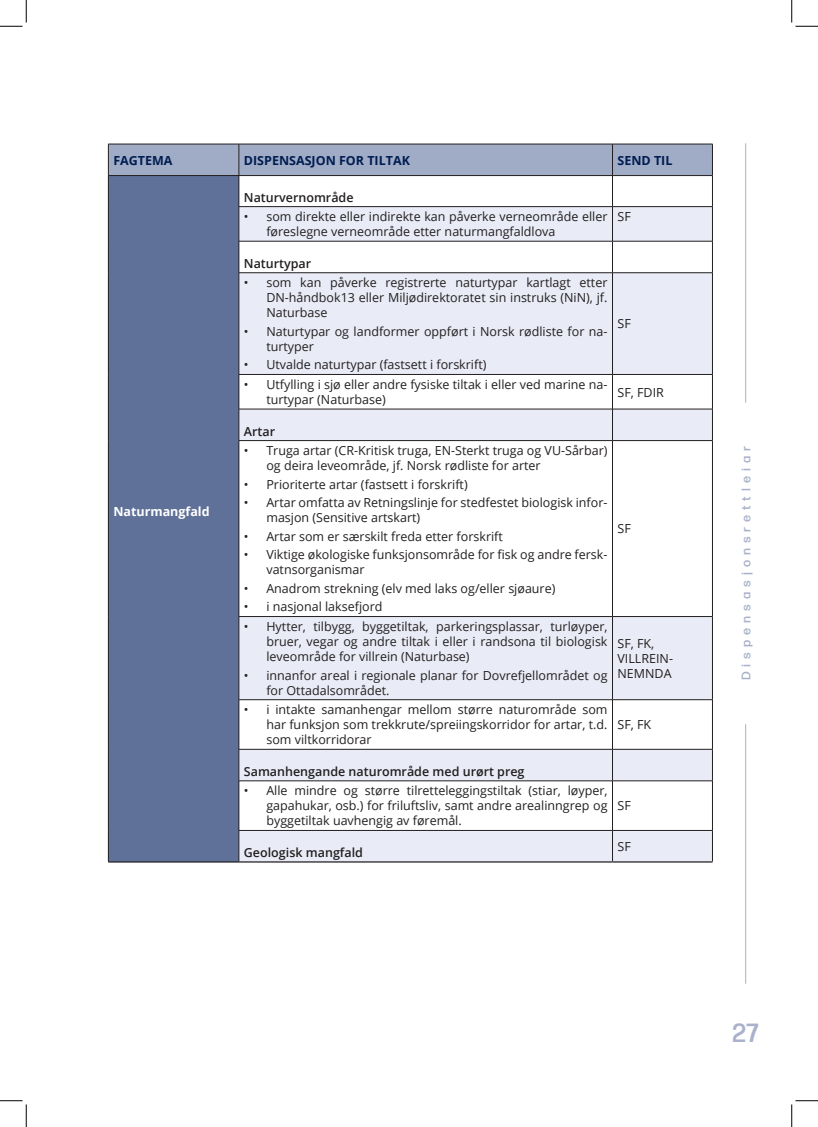
<style>
.page{position:relative;width:818px;height:1127px;background:#fff}
.page>*{position:absolute;margin:0;border:0;box-sizing:border-box;transform-origin:0 0}
.t1{font:500 26.25px "Forma DJR Micro";color:#a9b1cb}
.t2{font:12.5px/15px "Open Sans";color:#231f20}
.t3{font:600 12.5px "Open Sans";color:#231f20}
.t4{font:700 12.5px "Open Sans";color:#001d51}
.t5{font:500 12.5px "Forma DJR Micro";letter-spacing:.4em;color:#a9b1cb}
.t6{font:700 12.5px "Open Sans";color:#fff}
</style>
<div class="page">
<hr style="left:745px;top:143px;width:1px;height:259px;background:#a9b1cb">
<hr style="left:745px;top:724px;width:1px;height:259px;background:#a9b1cb">
<div style="left:109px;top:145px;width:603px;height:30px;background:#a0abc6"></div>
<div style="left:239px;top:144px;width:373px;height:31px;background:#a0abc6"></div>
<div style="left:108px;top:175px;width:131px;height:686px;background:#607199"></div>
<svg style="left:240px;top:207px;width:472px;height:654px"></svg>
<hr style="left:712px;top:176px;width:1px;height:30px;background:#231f20">
<hr style="left:712px;top:207px;width:1px;height:34px;background:#231f20">
<hr style="left:712px;top:241px;width:1px;height:31px;background:#231f20">
<hr style="left:712px;top:273px;width:1px;height:101px;background:#231f20">
<hr style="left:712px;top:374px;width:1px;height:35px;background:#231f20">
<hr style="left:712px;top:409px;width:1px;height:31px;background:#231f20">
<hr style="left:712px;top:440px;width:1px;height:176px;background:#231f20">
<hr style="left:712px;top:616px;width:1px;height:83px;background:#231f20">
<hr style="left:712px;top:699px;width:1px;height:50px;background:#231f20">
<hr style="left:712px;top:749px;width:1px;height:31px;background:#231f20">
<hr style="left:712px;top:780px;width:1px;height:50px;background:#231f20">
<hr style="left:712px;top:830px;width:1px;height:31px;background:#231f20">
<hr style="left:712px;top:144px;width:1px;height:31px;background:#231f20">
<hr style="left:108px;top:176px;width:1px;height:30px;background:#231f20">
<hr style="left:108px;top:206px;width:1px;height:35px;background:#231f20">
<hr style="left:108px;top:241px;width:1px;height:32px;background:#231f20">
<hr style="left:108px;top:273px;width:1px;height:101px;background:#231f20">
<hr style="left:108px;top:374px;width:1px;height:35px;background:#231f20">
<hr style="left:108px;top:409px;width:1px;height:31px;background:#231f20">
<hr style="left:108px;top:440px;width:1px;height:176px;background:#231f20">
<hr style="left:108px;top:616px;width:1px;height:83px;background:#231f20">
<hr style="left:108px;top:699px;width:1px;height:50px;background:#231f20">
<hr style="left:108px;top:749px;width:1px;height:31px;background:#231f20">
<hr style="left:108px;top:780px;width:1px;height:50px;background:#231f20">
<hr style="left:108px;top:830px;width:1px;height:31px;background:#231f20">
<hr style="left:239px;top:176px;width:1px;height:30px;background:#231f20">
<hr style="left:612px;top:176px;width:1px;height:30px;background:#231f20">
<hr style="left:239px;top:206px;width:373px;height:1px;background:#231f20">
<hr style="left:239px;top:207px;width:1px;height:34px;background:#231f20">
<hr style="left:612px;top:206px;width:101px;height:1px;background:#231f20">
<hr style="left:612px;top:207px;width:1px;height:34px;background:#231f20">
<hr style="left:239px;top:241px;width:373px;height:1px;background:#231f20">
<hr style="left:239px;top:241px;width:1px;height:31px;background:#231f20">
<hr style="left:612px;top:241px;width:101px;height:1px;background:#231f20">
<hr style="left:612px;top:241px;width:1px;height:31px;background:#231f20">
<hr style="left:239px;top:272px;width:373px;height:1px;background:#231f20">
<hr style="left:239px;top:273px;width:1px;height:101px;background:#231f20">
<hr style="left:612px;top:272px;width:101px;height:1px;background:#231f20">
<hr style="left:612px;top:273px;width:1px;height:101px;background:#231f20">
<hr style="left:239px;top:374px;width:373px;height:1px;background:#231f20">
<hr style="left:239px;top:374px;width:1px;height:35px;background:#231f20">
<hr style="left:612px;top:374px;width:101px;height:1px;background:#231f20">
<hr style="left:612px;top:374px;width:1px;height:35px;background:#231f20">
<hr style="left:239px;top:409px;width:373px;height:1px;background:#231f20">
<hr style="left:239px;top:409px;width:1px;height:31px;background:#231f20">
<hr style="left:612px;top:409px;width:101px;height:1px;background:#231f20">
<hr style="left:612px;top:409px;width:1px;height:31px;background:#231f20">
<hr style="left:239px;top:440px;width:373px;height:1px;background:#231f20">
<hr style="left:239px;top:440px;width:1px;height:176px;background:#231f20">
<hr style="left:612px;top:440px;width:101px;height:1px;background:#231f20">
<hr style="left:612px;top:440px;width:1px;height:176px;background:#231f20">
<hr style="left:239px;top:616px;width:373px;height:1px;background:#231f20">
<hr style="left:239px;top:616px;width:1px;height:83px;background:#231f20">
<hr style="left:612px;top:616px;width:101px;height:1px;background:#231f20">
<hr style="left:612px;top:616px;width:1px;height:83px;background:#231f20">
<hr style="left:239px;top:699px;width:373px;height:1px;background:#231f20">
<hr style="left:239px;top:699px;width:1px;height:50px;background:#231f20">
<hr style="left:612px;top:699px;width:101px;height:1px;background:#231f20">
<hr style="left:612px;top:699px;width:1px;height:50px;background:#231f20">
<hr style="left:239px;top:749px;width:373px;height:1px;background:#231f20">
<hr style="left:239px;top:749px;width:1px;height:31px;background:#231f20">
<hr style="left:612px;top:749px;width:101px;height:1px;background:#231f20">
<hr style="left:612px;top:749px;width:1px;height:31px;background:#231f20">
<hr style="left:239px;top:780px;width:373px;height:1px;background:#231f20">
<hr style="left:239px;top:780px;width:1px;height:50px;background:#231f20">
<hr style="left:612px;top:780px;width:101px;height:1px;background:#231f20">
<hr style="left:612px;top:780px;width:1px;height:50px;background:#231f20">
<hr style="left:239px;top:830px;width:373px;height:1px;background:#231f20">
<hr style="left:239px;top:830px;width:1px;height:31px;background:#231f20">
<hr style="left:612px;top:830px;width:101px;height:1px;background:#231f20">
<hr style="left:612px;top:830px;width:1px;height:31px;background:#231f20">
<hr style="left:108px;top:144px;width:131px;height:1px;background:#231f20">
<hr style="left:108px;top:144px;width:1px;height:31px;background:#231f20">
<hr style="left:239px;top:144px;width:373px;height:1px;background:#231f20">
<hr style="left:239px;top:144px;width:1px;height:31px;background:#231f20">
<hr style="left:612px;top:144px;width:101px;height:1px;background:#231f20">
<hr style="left:612px;top:144px;width:1px;height:31px;background:#231f20">
<hr style="left:108px;top:175px;width:131px;height:1px;background:#231f20">
<hr style="left:239px;top:175px;width:373px;height:1px;background:#231f20">
<hr style="left:612px;top:175px;width:101px;height:1px;background:#231f20">
<hr style="left:108px;top:861px;width:131px;height:1px;background:#231f20">
<hr style="left:239px;top:861px;width:373px;height:1px;background:#231f20">
<hr style="left:612px;top:861px;width:101px;height:1px;background:#231f20">
<svg style="left:0;top:0;width:27px;height:27px"></svg>
<svg style="left:0;top:1100px;width:27px;height:26px"></svg>
<svg style="left:791px;top:0;width:27px;height:27px"></svg>
<svg style="left:791px;top:1100px;width:27px;height:26px"></svg>
<p class="t4" style="left:113px;top:151px;width:61px">FAGTEMA</p>
<p class="t4" style="left:244px;top:151px;width:168px">DISPENSASJON FOR TILTAK</p>
<p class="t4" style="left:617px;top:151px;width:56px">SEND TIL</p>
<p class="t6" style="left:113px;top:502px;width:98px">Naturmangfald</p>
<p class="t3" style="left:244px;top:188px;width:111px">Naturvernområde</p>
<p class="t2" style="left:266px;top:209px;width:343px;text-indent:-22px">• som direkte eller indirekte kan påverke verneområde eller føreslegne verneområde etter naturmangfaldlova</p>
<p class="t2" style="left:617px;top:209px;width:15px">SF</p>
<p class="t3" style="left:244px;top:254px;width:69px">Naturtypar</p>
<p class="t2" style="left:266px;top:275px;width:343px;text-align:justify;text-indent:-22px">• som kan påverke registrerte naturtypar kartlagt etter DN-håndbok13 eller Miljødirektoratet sin instruks (NiN), jf.<br>Naturbase</p>
<p class="t2" style="left:266px;top:323px;width:343px;text-indent:-22px">• Naturtypar og landformer oppført i Norsk rødliste for na&shy;turtyper</p>
<p class="t2" style="left:244px;top:357px;width:244px">• Utvalde naturtypar (fastsett i forskrift)</p>
<p class="t2" style="left:617px;top:316px;width:15px">SF</p>
<p class="t2" style="left:266px;top:376px;width:343px;text-indent:-22px">• Utfylling i sjø eller andre fysiske tiltak i eller ved marine na&shy;turtypar (Naturbase)</p>
<p class="t2" style="left:617px;top:384px;width:48px">SF, FDIR</p>
<p class="t3" style="left:244px;top:422px;width:33px">Artar</p>
<p class="t2" style="left:266px;top:442px;width:343px;text-indent:-22px">• Truga artar (CR-Kritisk truga, EN-Sterkt truga og VU-Sårbar) og deira leveområde, jf. Norsk rødliste for arter</p>
<p class="t2" style="left:244px;top:476px;width:225px">• Prioriterte artar (fastsett i forskrift)</p>
<p class="t2" style="left:266px;top:495px;width:343px;text-indent:-22px">• Artar omfatta av Retningslinje for stedfestet biologisk infor&shy;masjon (Sensitive artskart)</p>
<p class="t2" style="left:244px;top:528px;width:261px">• Artar som er særskilt freda etter forskrift</p>
<p class="t2" style="left:266px;top:547px;width:343px;text-indent:-23px">• Viktige økologiske funksjonsområde for fisk og andre fersk&shy;vatnsorganismar</p>
<p class="t2" style="left:244px;top:580px;width:313px">• Anadrom strekning (elv med laks og/eller sjøaure)</p>
<p class="t2" style="left:244px;top:599px;width:140px">• i nasjonal laksefjord</p>
<p class="t2" style="left:617px;top:521px;width:15px">SF</p>
<p class="t2" style="left:266px;top:618px;width:343px;text-align:justify;text-indent:-22px">• Hytter, tilbygg, byggetiltak, parkeringsplassar, turløyper, bruer, vegar og andre tiltak i eller i randsona til biologisk leveområde for villrein (Naturbase)</p>
<p class="t2" style="left:266px;top:667px;width:343px;text-indent:-22px">• innanfor areal i regionale planar for Dovrefjellområdet og for Ottadalsområdet.</p>
<p class="t2" style="left:266px;top:701px;width:343px;text-align:justify;text-indent:-22px">• i intakte samanhengar mellom større naturområde som har funksjon som trekkrute/spreiingskorridor for artar, t.d. som viltkorridorar</p>
<p class="t3" style="left:244px;top:762px;width:282px">Samanhengande naturområde med urørt preg</p>
<p class="t2" style="left:266px;top:782px;width:343px;text-align:justify;text-indent:-22px">• Alle mindre og større tilretteleggingstiltak (stiar, løyper, gapahukar, osb.) for friluftsliv, samt andre arealinngrep og byggetiltak uavhengig av føremål.</p>
<p class="t3" style="left:244px;top:843px;width:121px">Geologisk mangfald</p>
<p class="t2" style="left:617px;top:635px;width:57px">SF, FK,<br>VILLREIN-<br>NEMNDA</p>
<p class="t2" style="left:617px;top:716px;width:35px">SF, FK</p>
<p class="t2" style="left:617px;top:797px;width:15px">SF</p>
<p class="t2" style="left:617px;top:838px;width:15px">SF</p>
<p class="t5" style="left:738px;top:680px;width:235px;rotate:-90deg">Dispensasjonsrettleiar</p>
<h1 class="t1" style="left:732px;top:1015px;width:28px">27</h1>
</div>
